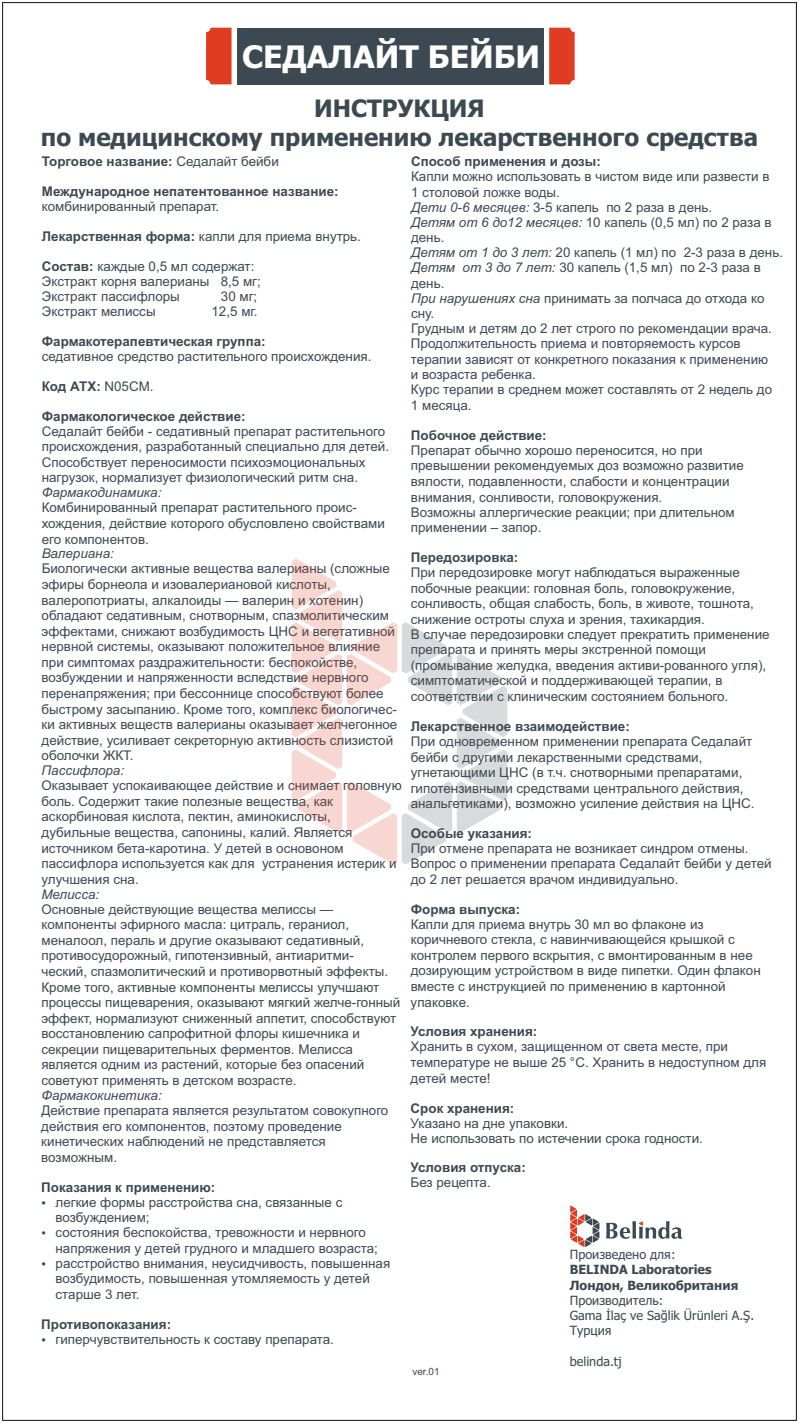
<style>
.page{position:relative;width:799px;height:1423px;background:#fff}
.page>*{position:absolute;margin:0;border:0;box-sizing:border-box;transform-origin:0 0}
.t1{font:700 31px "Tahoma";color:#fefefe}
.t2{font:700 24px/29px "Tahoma";color:#3d4952;text-align:center}
.t3{font:13.4px/15.6px "Arial";color:#3d4952}
.t4{font:700 13.4px "Arial";color:#3d4952}
.t5{font:italic 13.4px "Arial";color:#3d4952}
.t6{font:12.6px/15.2px "Tahoma";color:#3d4952}
.t7{font:700 12.6px/15.2px "Tahoma";color:#3d4952}
.t8{font:10px "Arial";color:#3d4952}
.s1{font-weight:400}
.s2{font-weight:700}
.s3{font-style:italic}
</style>
<div class="page">
<svg style="left:206px;top:28px;width:26px;height:56px"></svg>
<div style="left:237px;top:28px;width:306px;height:56px;background:#3d4952"></div>
<svg style="left:549px;top:28px;width:26px;height:56px"></svg>
<svg style="left:292px;top:558px;width:215px;height:306px"></svg>
<svg style="left:570px;top:1205px;width:29px;height:42px"></svg>
<svg style="left:606px;top:1221px;width:76px;height:17px"></svg>
<h1 class="t1" style="left:242px;top:45px;width:299px">СЕДАЛАЙТ БЕЙБИ</h1>
<h2 class="t2" style="left:41px;top:95px;width:719px">ИНСТРУКЦИЯ<br>по медицинскому применению лекарственного средства</h2>
<p class="t4" style="left:42px;top:156px;width:238px">Торговое название: <span class="s1">Седалайт бейби</span></p>
<p class="t4" style="left:42px;top:186px;width:298px">Международное непатентованное название:</p>
<p class="t3" style="left:42px;top:200px;width:179px">комбинированный препарат.</p>
<p class="t3" style="left:42px;top:230px;width:321px"><span class="s2">Лекарственная форма:</span> капли для приема внутрь.</p>
<p class="t3" style="left:42px;top:260px;width:221px;line-height:15px"><span class="s2">Состав:</span> каждые 0,5 мл содержат:<br>Экстракт корня валерианы 8,5 мг;<br>Экстракт пассифлоры</p>
<p class="t3" style="left:221px;top:290px;width:38px">30 мг;</p>
<p class="t3" style="left:42px;top:304px;width:115px">Экстракт мелиссы</p>
<p class="t3" style="left:211px;top:304px;width:47px">12,5 мг.</p>
<p class="t4" style="left:42px;top:336px;width:225px">Фармакотерапевтическая группа:</p>
<p class="t3" style="left:42px;top:349px;width:331px">седативное средство растительного происхождения.</p>
<p class="t4" style="left:42px;top:381px;width:113px">Код АТХ: <span class="s1">N05CM.</span></p>
<p class="t4" style="left:42px;top:411px;width:205px">Фармакологическое действие:</p>
<p class="t3" style="left:42px;top:424px;width:349px">Седалайт бейби - седативный препарат растительного происхождения, разработанный специально для детей.<br>Способствует переносимости психоэмоциональных нагрузок, нормализует физиологический ритм сна.</p>
<p class="t5" style="left:42px;top:487px;width:121px">Фармакодинамика:</p>
<p class="t3" style="left:42px;top:501px;width:345px">Комбинированный препарат растительного проис&shy;хождения, действие которого обусловлено свойствами его компонентов.</p>
<p class="t5" style="left:42px;top:549px;width:74px">Валериана:</p>
<p class="t3" style="left:42px;top:562px;width:357px">Биологически активные вещества валерианы (сложные эфиры борнеола и изовалериановой кислоты, валеропотриаты, алкалоиды — валерин и хотенин) обладают седативным, снотворным, спазмолитическим эффектами, снижают возбудимость ЦНС и вегетативной нервной системы, оказывают положительное влияние при симптомах раздражительности: беспокойстве, возбуждении и напряженности вследствие нервного перенапряжения; при бессоннице способствуют более быстрому засыпанию. Кроме того, комплекс биологичес&shy;ки активных веществ валерианы оказывает желчегонное действие, усиливает секреторную активность слизистой оболочки ЖКТ.</p>
<p class="t5" style="left:42px;top:765px;width:84px">Пассифлора:</p>
<p class="t3" style="left:41px;top:779px;width:362px">Оказывает успокаивающее действие и снимает головную боль. Содержит такие полезные вещества, как аскорбиновая кислота, пектин, аминокислоты, дубильные вещества, сапонины, калий. Является источником бета-каротина. У детей в основоном пассифлора используется как для устранения истерик и улучшения сна.</p>
<p class="t5" style="left:41px;top:889px;width:59px">Мелисса:</p>
<p class="t3" style="left:41px;top:902px;width:360px">Основные действующие вещества мелиссы — компоненты эфирного масла: цитраль, гераниол, меналоол, пераль и другие оказывают седативный, противосудорожный, гипотензивный, антиаритми&shy;ческий, спазмолитический и противорвотный эффекты.<br>Кроме того, активные компоненты мелиссы улучшают процессы пищеварения, оказывают мягкий желче-гонный эффект, нормализуют сниженный аппетит, способствуют восстановлению сапрофитной флоры кишечника и секреции пищеварительных ферментов. Мелисса является одним из растений, которые без опасений советуют применять в детском возрасте.</p>
<p class="t5" style="left:41px;top:1090px;width:122px">Фармакокинетика:</p>
<p class="t3" style="left:41px;top:1103px;width:348px">Действие препарата является результатом совокупного действия его компонентов, поэтому проведение кинетических наблюдений не представляется возможным.</p>
<p class="t4" style="left:41px;top:1181px;width:176px">Показания к применению:</p>
<p class="t3" style="left:56px;top:1195px;width:336px">легкие формы расстройства сна, связанные с возбуждением;<br>состояния беспокойства, тревожности и нервного напряжения у детей грудного и младшего возраста; расстройство внимания, неусидчивость, повышенная возбудимость, повышенная утомляемость у детей старше 3 лет.</p>
<p class="t4" style="left:41px;top:1319px;width:131px">Противопоказания:</p>
<p class="t3" style="left:56px;top:1332px;width:280px">гиперчувствительность к составу препарата.</p>
<p class="t4" style="left:411px;top:156px;width:191px">Способ применения и дозы:</p>
<p class="t3" style="left:411px;top:170px;width:374px">Капли можно использовать в чистом виде или развести в<br>1 столовой ложке воды.<br><span class="s3">Дети 0-6 месяцев:</span> 3-5 капель по 2 раза в день.<br><span class="s3">Детям от 6 до12 месяцев:</span> 10 капель (0,5 мл) по 2 раза в день.<br><span class="s3">Детям от 1 до 3 лет:</span> 20 капель (1 мл) по 2-3 раза в день.<br><span class="s3">Детям от 3 до 7 лет:</span> 30 капель (1,5 мл) по 2-3 раза в день.<br><span class="s3">При нарушениях сна</span> принимать за полчаса до отходa ко сну.<br>Грудным и детям до 2 лет строго по рекомендации врача.<br>Продолжительность приема и повторяемость курсов терапии зависят от конкретного показания к применению<br>и возраста ребенка.<br>Курс терапии в среднем может составлять от 2 недель до<br>1 месяца.</p>
<p class="t4" style="left:411px;top:430px;width:137px">Побочное действие:</p>
<p class="t3" style="left:411px;top:444px;width:334px">Препарат обычно хорошо переносится, но при превышении рекомендуемых доз возможно развитие вялости, подавленности, слабости и концентрации внимания, сонливости, головокружения.<br>Возможны аллергические реакции; при длительном применении – запор.</p>
<p class="t4" style="left:411px;top:552px;width:109px">Передозировка:</p>
<p class="t3" style="left:411px;top:566px;width:360px">При передозировке могут наблюдаться выраженные побочные реакции: головная боль, головокружение, сонливость, общая слабость, боль, в животе, тошнота, снижение остроты слуха и зрения, тахикардия.<br>В случае передозировки следует прекратить применение препарата и принять меры экстренной помощи (промывание желудка, введения активи-рованного угля), симптоматической и поддерживающей терапии, в соответствии с клиническим состоянием больного.</p>
<p class="t4" style="left:411px;top:721px;width:221px">Лекарственное взаимодействие:</p>
<p class="t3" style="left:411px;top:734px;width:345px">При одновременном применении препарата Седалайт бейби с другими лекарственными средствами, угнетающими ЦНС (в т.ч. снотворными препаратами, гипотензивными средствами центрального действия, анальгетиками), возможно усиление действия на ЦНС.</p>
<p class="t4" style="left:411px;top:828px;width:123px">Особые указания:</p>
<p class="t3" style="left:411px;top:842px;width:362px">При отмене препарата не возникает синдром отмены.<br>Вопрос о применении препарата Седалайт бейби у детей до 2 лет решается врачом индивидуально.</p>
<p class="t4" style="left:411px;top:904px;width:111px">Форма выпуска:</p>
<p class="t3" style="left:411px;top:917px;width:352px">Капли для приема внутрь 30 мл во флаконе из коричневого стекла, с навинчивающейся крышкой с контролем первого вскрытия, с вмонтированным в нее дозирующим устройством в виде пипетки. Один флакон вместе с инструкцией по применению в картонной упаковке.</p>
<p class="t4" style="left:411px;top:1026px;width:128px">Условия хранения:</p>
<p class="t3" style="left:411px;top:1040px;width:357px">Хранить в сухом, защищенном от света месте, при температуре не выше 25 °С. Хранить в недоступном для детей месте!</p>
<p class="t4" style="left:411px;top:1102px;width:105px">Срок хранения:</p>
<p class="t3" style="left:411px;top:1116px;width:294px;line-height:15px">Указано на дне упаковки.<br>Не использовать по истечении срока годности.</p>
<p class="t4" style="left:411px;top:1162px;width:117px">Условия отпуска:</p>
<p class="t3" style="left:411px;top:1176px;width:82px">Без рецепта.</p>
<p class="t8" style="left:412px;top:1367px;width:29px">ver.01</p>
<p class="t6" style="left:570px;top:1247px;width:107px">Произведено для:</p>
<p class="t7" style="left:570px;top:1263px;width:170px">BELINDA Laboratories<br>Лондон, Великобритания</p>
<p class="t6" style="left:570px;top:1293px;width:186px">Производитель:<br>Gama İlaç ve Sağlik Ürünleri A.Ş.<br>Турция</p>
<p class="t6" style="left:570px;top:1354px;width:53px">belinda.tj</p>
</div>
